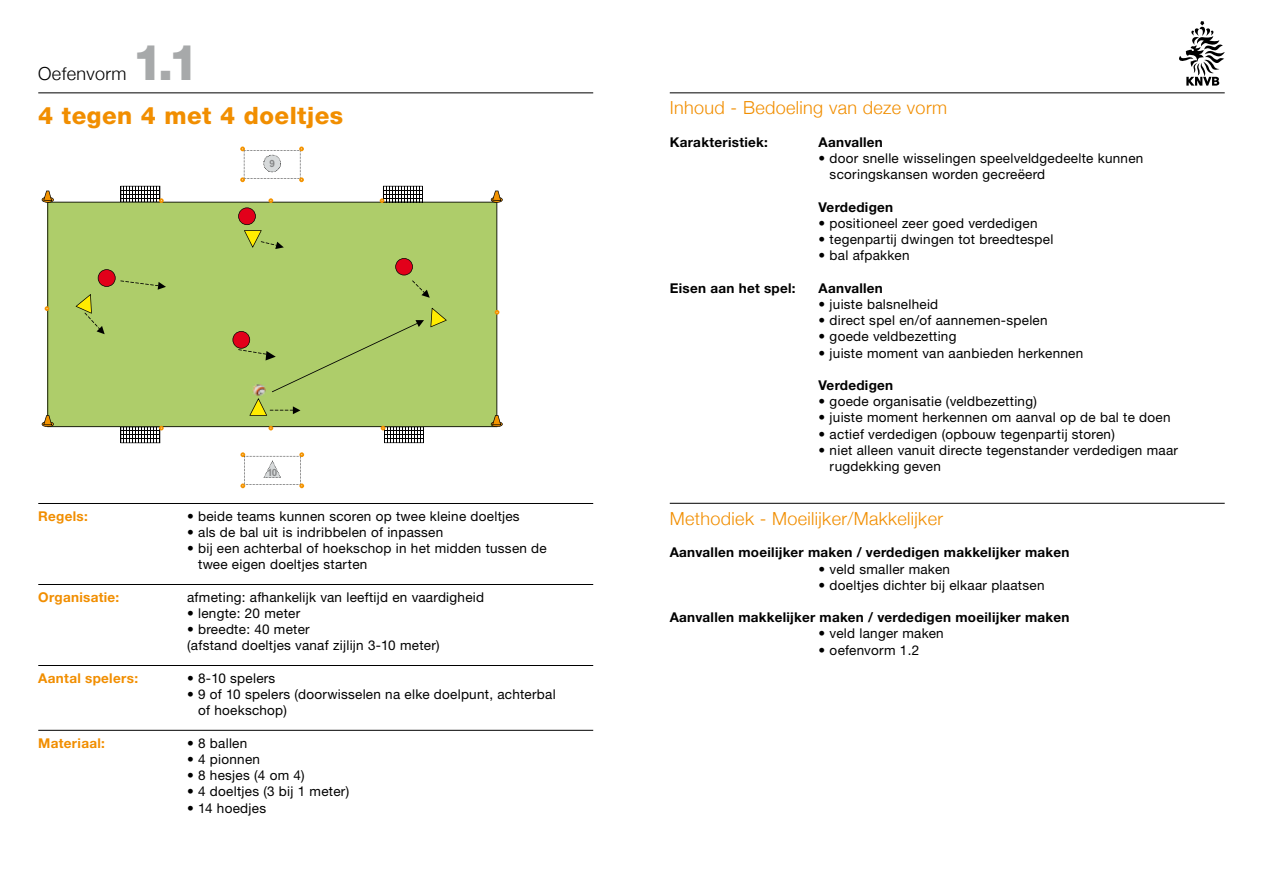
<style>
.page{position:relative;width:1263px;height:893px;background:#fff}
.page>*{position:absolute;margin:0;border:0;box-sizing:border-box;transform-origin:0 0}
.t1{font:800 49.5px "Helvetica Neue CE";color:#a7a9aa}
.t2{font:800 24px "Helvetica Neue CE";letter-spacing:.02em;color:#f18e00}
.t3{font:300 18px "Helvetica Neue";letter-spacing:.02em;color:#f18e00}
.t4{font:300 18px "Helvetica Neue";letter-spacing:.02em;color:#000}
.t5{font:13.5px/16.2px "Helvetica Neue CE";letter-spacing:.02em;color:#000}
.t6{font:700 13.5px "Helvetica Neue CE";letter-spacing:.02em;color:#000}
.t7{font:700 13.5px "Helvetica Neue CE";letter-spacing:.02em;color:#f18e00}
.t8{font:700 10.05px "Arial";color:#868788}
</style>
<div class="page">
<svg style="left:1179px;top:21px;width:46px;height:65px"></svg>
<hr style="left:670px;top:92px;width:555px;height:1px;background:#000">
<hr style="left:670px;top:503px;width:555px;height:1px;background:#000">
<hr style="left:38px;top:503px;width:555px;height:1px;background:#000">
<hr style="left:38px;top:584px;width:555px;height:1px;background:#000">
<hr style="left:38px;top:665px;width:555px;height:1px;background:#000">
<hr style="left:38px;top:730px;width:555px;height:1px;background:#000">
<div style="left:47px;top:202px;width:450px;height:225px;background:#aecd6a"></div>
<svg style="left:42px;top:415px;width:12px;height:12px"></svg>
<svg style="left:384px;top:185px;width:39px;height:1px"></svg>
<svg style="left:42px;top:191px;width:12px;height:12px"></svg>
<svg style="left:491px;top:191px;width:12px;height:12px"></svg>
<svg style="left:491px;top:415px;width:12px;height:12px"></svg>
<svg style="left:430px;top:308px;width:17px;height:19px"></svg>
<svg style="left:395px;top:258px;width:35px;height:40px"></svg>
<svg style="left:76px;top:269px;width:90px;height:65px;background:#acc061"></svg>
<svg style="left:268px;top:426px;width:5px;height:4px"></svg>
<svg style="left:121px;top:426px;width:43px;height:17px"></svg>
<svg style="left:381px;top:426px;width:43px;height:17px"></svg>
<svg style="left:121px;top:186px;width:43px;height:17px"></svg>
<svg style="left:238px;top:198px;width:46px;height:51px;background:#b1b25f"></svg>
<svg style="left:240px;top:452px;width:64px;height:36px"></svg>
<svg style="left:240px;top:147px;width:64px;height:35px"></svg>
<svg style="left:380px;top:186px;width:43px;height:17px"></svg>
<svg style="left:45px;top:306px;width:4px;height:5px"></svg>
<svg style="left:495px;top:310px;width:4px;height:5px"></svg>
<div style="left:232px;top:320px;width:192px;height:96px;background:#aecd6a"></div>
<hr style="left:38px;top:92px;width:555px;height:1px;background:#000">
<h3 class="t4" style="left:38px;top:62px;width:90px">Oefenvorm</h3>
<h1 class="t1" style="left:132px;top:32px;width:69px">1.1</h1>
<h2 class="t2" style="left:38px;top:101px;width:306px">4 tegen 4 met 4 doeltjes</h2>
<p class="t8" style="left:269px;top:157px;width:7px">9</p>
<p class="t8" style="left:267px;top:466px;width:12px">10</p>
<p class="t7" style="left:38px;top:508px;width:51px">Regels:</p>
<p class="t5" style="left:187px;top:508px;width:334px">• beide teams kunnen scoren op twee kleine doeltjes</p>
<p class="t5" style="left:187px;top:524px;width:258px">• als de bal uit is indribbelen of inpassen</p>
<p class="t5" style="left:198px;top:540px;width:350px;text-indent:-11px">• bij een achterbal of hoekschop in het midden tussen de twee eigen doeltjes starten</p>
<p class="t7" style="left:38px;top:589px;width:82px">Organisatie:</p>
<p class="t5" style="left:187px;top:589px;width:299px">afmeting: afhankelijk van leeftijd en vaardigheid</p>
<p class="t5" style="left:187px;top:605px;width:115px">• lengte: 20 meter</p>
<p class="t5" style="left:187px;top:621px;width:254px">• breedte: 40 meter<br>(afstand doeltjes vanaf zijlijn 3-10 meter)</p>
<p class="t7" style="left:38px;top:670px;width:101px">Aantal spelers:</p>
<p class="t5" style="left:187px;top:670px;width:90px">• 8-10 spelers</p>
<p class="t5" style="left:198px;top:686px;width:359px;text-indent:-11px">• 9 of 10 spelers (doorwisselen na elke doelpunt, achterbal of hoekschop)</p>
<p class="t7" style="left:38px;top:734px;width:68px">Materiaal:</p>
<p class="t5" style="left:187px;top:735px;width:62px">• 8 ballen</p>
<p class="t5" style="left:187px;top:751px;width:74px">• 4 pionnen</p>
<p class="t5" style="left:187px;top:767px;width:119px">• 8 hesjes (4 om 4)</p>
<p class="t5" style="left:187px;top:783px;width:164px">• 4 doeltjes (3 bij 1 meter)</p>
<p class="t5" style="left:187px;top:800px;width:80px">• 14 hoedjes</p>
<h3 class="t3" style="left:670px;top:97px;width:279px">Inhoud - Bedoeling van deze vorm</h3>
<p class="t6" style="left:670px;top:134px;width:100px">Karakteristiek:</p>
<p class="t6" style="left:819px;top:134px;width:66px">Aanvallen</p>
<p class="t5" style="left:830px;top:150px;width:315px;text-indent:-11px">• door snelle wisselingen speelveldgedeelte kunnen scoringskansen worden gecreëerd</p>
<p class="t6" style="left:819px;top:199px;width:76px">Verdedigen</p>
<p class="t5" style="left:819px;top:215px;width:220px">• positioneel zeer goed verdedigen</p>
<p class="t5" style="left:819px;top:231px;width:236px">• tegenpartij dwingen tot breedtespel</p>
<p class="t5" style="left:819px;top:248px;width:93px">• bal afpakken</p>
<p class="t6" style="left:670px;top:280px;width:127px">Eisen aan het spel:</p>
<p class="t6" style="left:819px;top:280px;width:66px">Aanvallen</p>
<p class="t5" style="left:819px;top:296px;width:121px">• juiste balsnelheid</p>
<p class="t5" style="left:819px;top:312px;width:230px">• direct spel en/of aannemen-spelen</p>
<p class="t5" style="left:819px;top:329px;width:139px">• goede veldbezetting</p>
<p class="t5" style="left:819px;top:345px;width:266px">• juiste moment van aanbieden herkennen</p>
<p class="t6" style="left:819px;top:377px;width:76px">Verdedigen</p>
<p class="t5" style="left:819px;top:393px;width:220px">• goede organisatie (veldbezetting)</p>
<p class="t5" style="left:819px;top:410px;width:353px">• juiste moment herkennen om aanval op de bal te doen</p>
<p class="t5" style="left:819px;top:426px;width:298px">• actief verdedigen (opbouw tegenpartij storen)</p>
<p class="t5" style="left:830px;top:442px;width:350px;text-indent:-11px">• niet alleen vanuit directe tegenstander verdedigen maar rugdekking geven</p>
<h3 class="t3" style="left:670px;top:507px;width:275px">Methodiek - Moeilijker/Makkelijker</h3>
<p class="t6" style="left:670px;top:544px;width:401px">Aanvallen moeilijker maken / verdedigen makkelijker maken</p>
<p class="t5" style="left:819px;top:561px;width:133px">• veld smaller maken</p>
<p class="t5" style="left:819px;top:577px;width:227px">• doeltjes dichter bij elkaar plaatsen</p>
<p class="t6" style="left:670px;top:609px;width:401px">Aanvallen makkelijker maken / verdedigen moeilijker maken</p>
<p class="t5" style="left:819px;top:626px;width:127px">• veld langer maken</p>
<p class="t5" style="left:819px;top:642px;width:102px">• oefenvorm 1.2</p>
</div>
